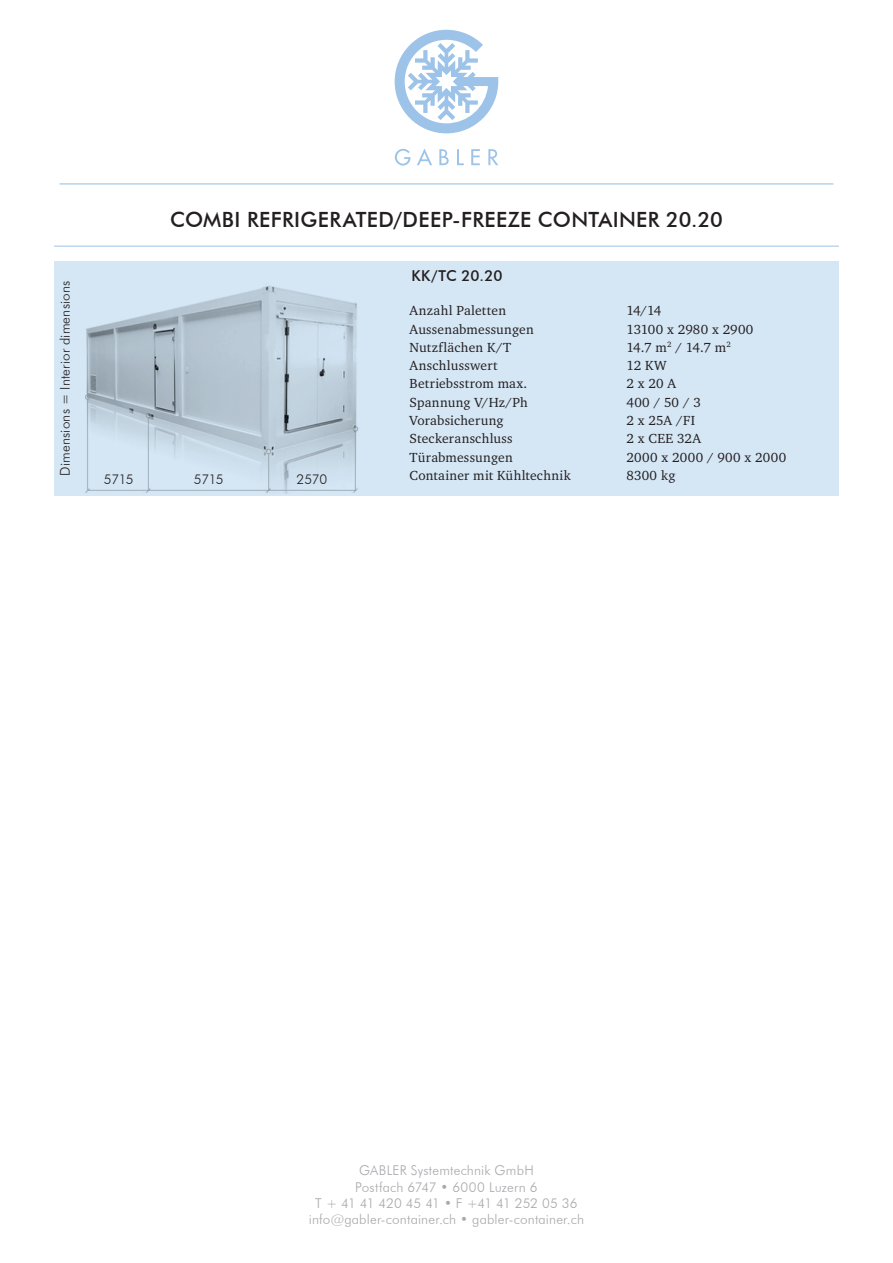
<style>
.page{position:relative;width:893px;height:1263px;background:#fff}
.page>*{position:absolute;margin:0;border:0;box-sizing:border-box;transform-origin:0 0}
.t1{font:500 21px "Futura BT";letter-spacing:.015em;color:#231f20}
.t2{font:500 15px "Futura BT";letter-spacing:-.005em;color:#231f20}
.t3{font:13.5px "Charter";letter-spacing:.02em;color:#231f20}
.t4{font:300 13.5px/16.2px "Futura BT";letter-spacing:.01em;color:#a8a9ad;text-align:center}
.t5{font:300 13.5px "Futura BT";letter-spacing:.01em;color:#231f20}
</style>
<div class="page">
<svg style="left:395px;top:30px;width:103px;height:103px"></svg>
<svg style="left:395px;top:149px;width:15px;height:17px"></svg>
<svg style="left:417px;top:148px;width:15px;height:17px"></svg>
<svg style="left:439px;top:149px;width:10px;height:16px"></svg>
<svg style="left:457px;top:149px;width:7px;height:16px"></svg>
<svg style="left:471px;top:149px;width:9px;height:16px"></svg>
<svg style="left:488px;top:149px;width:10px;height:16px"></svg>
<hr style="left:60px;top:183px;width:773px;height:1px;background:#9dc4e8">
<div style="left:54px;top:261px;width:784px;height:234px;background:#d5e6f5"></div>
<hr style="left:54px;top:246px;width:785px;height:1px;background:#9dc4e8">
<img style="left:85px;top:286px;width:274px;height:207px">
<p class="t5" style="left:57px;top:476px;width:196px;rotate:-90deg">Dimensions = Interior dimensions</p>
<h1 class="t1" style="left:170px;top:206px;width:554px">COMBI REFRIGERATED/DEEP-FREEZE CONTAINER 20.20</h1>
<p class="t5" style="left:104px;top:471px;width:31px">5715</p>
<p class="t5" style="left:194px;top:471px;width:31px">5715</p>
<p class="t5" style="left:297px;top:471px;width:32px">2570</p>
<p class="t2" style="left:411px;top:267px;width:93px">KK/TC 20.20</p>
<p class="t3" style="left:410px;top:302px;width:98px">Anzahl Paletten</p>
<p class="t3" style="left:626px;top:302px;width:36px">14/14</p>
<p class="t3" style="left:410px;top:321px;width:126px">Aussenabmessungen</p>
<p class="t3" style="left:626px;top:321px;width:129px">13100 x 2980 x 2900</p>
<p class="t3" style="left:410px;top:339px;width:103px">Nutzflächen K/T</p>
<p class="t3" style="left:626px;top:339px;width:106px">14.7 m<sup>2</sup> / 14.7 m<sup>2</sup></p>
<p class="t3" style="left:410px;top:357px;width:89px">Anschlusswert</p>
<p class="t3" style="left:626px;top:357px;width:42px">12 KW</p>
<p class="t3" style="left:410px;top:375px;width:119px">Betriebsstrom max.</p>
<p class="t3" style="left:626px;top:375px;width:51px">2 x 20 A</p>
<p class="t3" style="left:410px;top:394px;width:120px">Spannung V/Hz/Ph</p>
<p class="t3" style="left:626px;top:394px;width:76px">400 / 50 / 3</p>
<p class="t3" style="left:410px;top:412px;width:96px">Vorabsicherung</p>
<p class="t3" style="left:626px;top:412px;width:70px">2 x 25A /FI</p>
<p class="t3" style="left:410px;top:430px;width:104px">Steckeranschluss</p>
<p class="t3" style="left:626px;top:430px;width:76px">2 x CEE 32A</p>
<p class="t3" style="left:410px;top:449px;width:105px">Türabmessungen</p>
<p class="t3" style="left:626px;top:449px;width:161px">2000 x 2000 / 900 x 2000</p>
<p class="t3" style="left:410px;top:467px;width:163px">Container mit Kühltechnik</p>
<p class="t3" style="left:626px;top:467px;width:50px">8300 kg</p>
<p class="t4" style="left:309px;top:1162px;width:277px">GABLER Systemtechnik GmbH<br>Postfach 6747 • 6000 Luzern 6<br>T + 41 41 420 45 41 • F +41 41 252 05 36 info@gabler-container.ch • gabler-container.ch</p>
</div>
